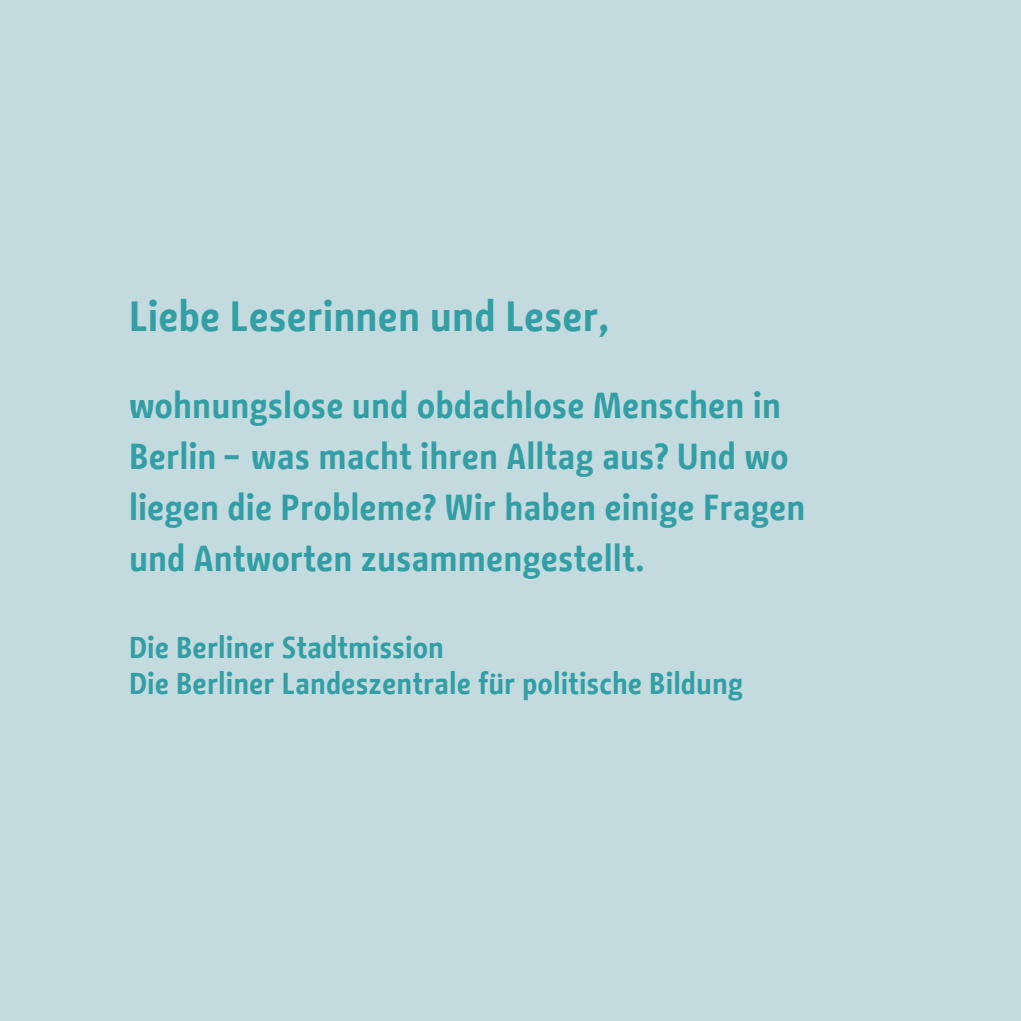
<style>
.page{position:relative;width:1021px;height:1021px;background:#fff}
.page>*{position:absolute;margin:0;border:0;box-sizing:border-box;transform-origin:0 0}
.t1{font:700 42px "BMF Change";color:#349ea5}
.Intro{font:700 36px/51px "BMF Change";color:#349ea5}
.Intro-2{font:700 30px "BMF Change";color:#349ea5}
</style>
<div class="page">
<div style="left:0;top:0;width:1020px;height:1020px;background:#c3dbde"></div>
<h3 class="t1" style="left:129px;top:286px;width:482px">Liebe Leserinnen und Leser,</h3>
<p class="Intro" style="left:129px;top:380px;width:653px">wohnungslose und obdachlose Menschen in</p>
<p class="Intro" style="left:129px;top:431px;width:678px">Berlin – was macht ihren Alltag aus? Und wo liegen die Probleme? Wir haben einige Fragen und Antworten zusammengestellt.</p>
<p class="Intro-2" style="left:129px;top:626px;width:316px">Die Berliner Stadtmission</p>
<p class="Intro-2" style="left:129px;top:662px;width:616px">Die Berliner Landeszentrale für politische Bildung</p>
</div>
